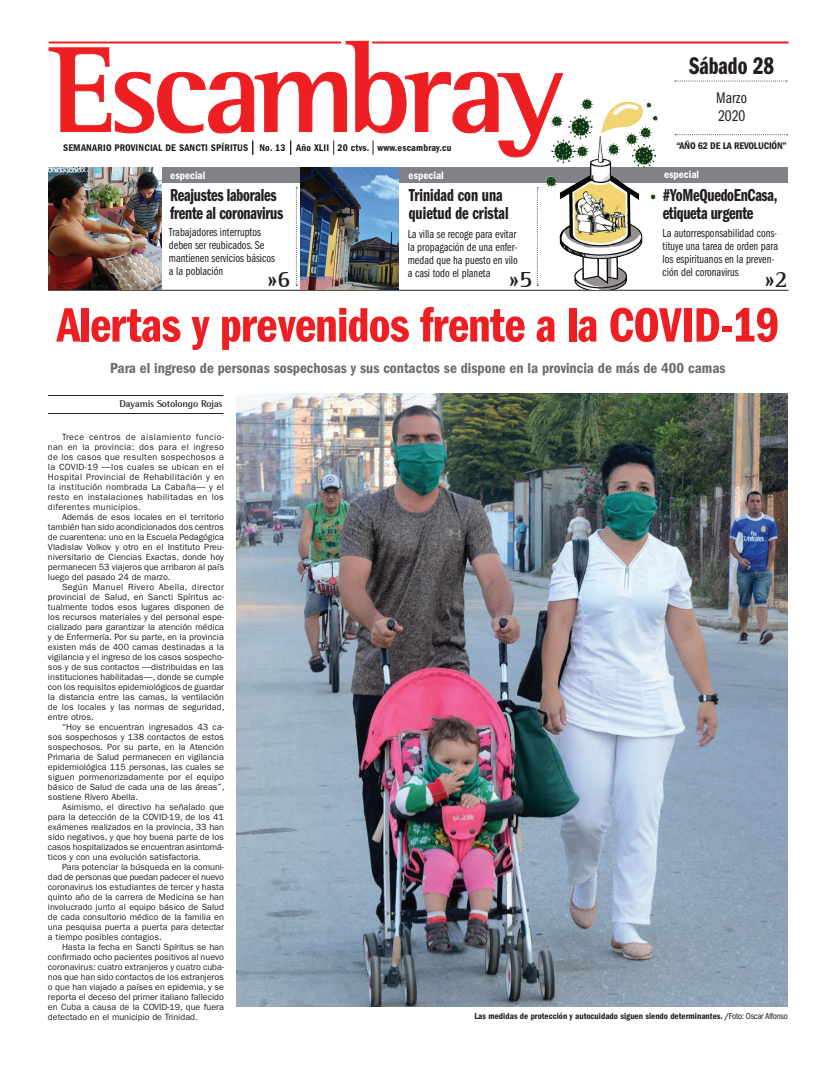
<style>
.page{position:relative;width:836px;height:1068px;background:#fff}
.page>*{position:absolute;margin:0;border:0;box-sizing:border-box;transform-origin:0 0}
.t1{font:50px "ITC Franklin Gothic Std Dm Cp";letter-spacing:-.01em;color:#ee1f23;scale:1.1 1}
.t2{font:25px "ITC Franklin Gothic Std Dm Cp";color:#231f20}
.t3{font:700 24px "AT Rotis Semi Serif";color:#231f20}
.t4{font:18px/18px "ITC Franklin Gothic Std Dm Cp";letter-spacing:-.015em;color:#231f20}
.t5{font:16px/18px "ITC Franklin Gothic Std Bk Cp";color:#231f20}
.t6{font:15px "ITC Franklin Gothic Std Dm Cd";color:#6c6d70}
.t7{font:12px/13px "ITC Franklin Gothic Std Bk Cp";color:#231f20}
.t8{font:11px "ITC Franklin Gothic Std Dm Cd";color:#fff}
.t9{font:10px "ITC Franklin Gothic Std Dm Cd";letter-spacing:.02em;color:#231f20}
.t10{font:700 10px "AT Rotis Semi Serif";letter-spacing:-.02em;color:#231f20}
.t11{font:9px/10px "ITC Franklin Gothic Std";color:#231f20;text-align:justify}
.t12{font:9px "ITC Franklin Gothic Std Dm Cd";color:#231f20}
.s1{font-family:"ITC Franklin Gothic Std";font-stretch:condensed}
</style>
<div class="page">
<hr style="left:48px;top:395px;width:175px;height:1px;background:#231f20">
<hr style="left:48px;top:413px;width:175px;height:1px;background:#231f20">
<svg style="left:48px;top:40px;width:516px;height:118px"></svg>
<hr style="left:49px;top:42px;width:292px;height:2px;background:#ee1f23">
<hr style="left:372px;top:42px;width:417px;height:2px;background:#ee1f23">
<div style="left:48px;top:167px;width:740px;height:16px;background:#808285"></div>
<svg style="left:675px;top:134px;width:113px;height:1px"></svg>
<svg style="left:675px;top:81px;width:112px;height:1px"></svg>
<hr style="left:48px;top:290px;width:741px;height:1px;background:#231f20">
<img style="left:300px;top:167px;width:99px;height:122px">
<img style="left:48px;top:168px;width:113px;height:121px">
<svg style="left:296px;top:187px;width:1px;height:99px"></svg>
<svg style="left:537px;top:187px;width:1px;height:99px"></svg>
<img style="left:236px;top:394px;width:552px;height:613px">
<img style="left:542px;top:97px;width:116px;height:192px">
<h2 class="t2" style="left:689px;top:52px;width:86px">Sábado 28</h2>
<h3 class="t5" style="left:716px;top:89px;width:32px">Marzo<br>2020</h3>
<p class="t9" style="left:677px;top:140px;width:64px">“AÑO 62 DE LA REVOLUCI</p>
<p class="t9" style="left:772px;top:140px;width:17px">ÓN”</p>
<p class="t9" style="left:63px;top:142px;width:260px">semanario provincial de sancti spíritus No. 13 Año XLII</p>
<p class="t9" style="left:338px;top:142px;width:115px">20 ctvs. www.escambray.cu</p>
<p class="t8" style="left:170px;top:169px;width:37px">especial</p>
<p class="t8" style="left:409px;top:169px;width:37px">especial</p>
<p class="t8" style="left:664px;top:168px;width:37px">especial</p>
<h3 class="t4" style="left:170px;top:186px;width:115px">Reajustes laborales frente al coronavirus</h3>
<h3 class="t4" style="left:409px;top:187px;width:101px">Trinidad con una quietud de cristal</h3>
<h3 class="t4" style="left:663px;top:186px;width:117px">#YoMeQuedoEnCasa, etiqueta urgente</h3>
<h3 class="t7" style="left:169px;top:226px;width:108px">Trabajadores interruptos deben ser reubicados. Se mantienen servicios básicos a la población</h3>
<h3 class="t3" style="left:267px;top:264px;width:25px">»6</h3>
<h3 class="t7" style="left:663px;top:226px;width:117px">La autorresponsabilidad cons&shy;tituye una tarea de orden para los espirituanos en la preven&shy;ción del coronavirus</h3>
<h3 class="t7" style="left:408px;top:228px;width:112px">La villa se recoge para evitar la propagación de una enfer&shy;medad que ha puesto en vilo a casi todo el planeta</h3>
<h3 class="t3" style="left:509px;top:264px;width:25px">»5</h3>
<h3 class="t3" style="left:764px;top:264px;width:25px">»2</h3>
<h1 class="t1" style="left:57px;top:298px;width:658px">Alertas y prevenidos frente a la COVID-19</h1>
<h3 class="t6" style="left:110px;top:360px;width:617px">Para el ingreso de personas sospechosas y sus contactos se dispone en la provincia de más de 400 camas</h3>
<p class="t10" style="left:120px;top:398px;width:104px">Dayamis Sotolongo Rojas</p>
<p class="t11" style="left:48px;top:432px;width:178px;text-indent:14px">Trece centros de aislamiento funcio&shy;nan en la provincia: dos para el ingreso de los casos que resulten sospechosos a la COVID-19 —los cuales se ubican en el Hospital Provincial de Rehabilitación y en la institución nombrada La Cabaña— y el resto en instalaciones habilitadas en los diferentes municipios.</p>
<p class="t11" style="left:48px;top:512px;width:178px;text-indent:14px">Además de esos locales en el territorio también han sido acondicionados dos centros de cuarentena: uno en la Escuela Pedagógica Vladislav Volkov y otro en el Instituto Preu&shy;niversitario de Ciencias Exactas, donde hoy permanecen 53 viajeros que arribaron al país luego del pasado 24 de marzo.</p>
<p class="t11" style="left:48px;top:582px;width:178px;text-indent:14px">Según Manuel Rivero Abella, director provincial de Salud, en Sancti Spíritus ac&shy;tualmente todos esos lugares disponen de los recursos materiales y del personal espe&shy;cializado para garantizar la atención médica y de Enfermería. Por su parte, en la provincia existen más de 400 camas destinadas a la vigilancia y el ingreso de los casos sospecho&shy;sos y de sus contactos —distribuidas en las instituciones habilitadas—, donde se cumple con los requisitos epidemiológicos de guardar la distancia entre las camas, la ventilación de los locales y las normas de seguridad, entre otros.</p>
<p class="t11" style="left:48px;top:722px;width:178px;text-indent:14px">“Hoy se encuentran ingresados 43 ca&shy;sos sospechosos y 138 contactos de estos sospechosos. Por su parte, en la Atención Primaria de Salud permanecen en vigilancia epidemiológica 115 personas, las cuales se siguen pormenorizadamente por el equipo básico de Salud de cada una de las áreas”, sostiene Rivero Abella.</p>
<p class="t11" style="left:48px;top:802px;width:178px;text-indent:14px">Asimismo, el directivo ha señalado que para la detección de la COVID-19, de los 41 exámenes realizados en la provincia, 33 han sido negativos, y que hoy buena parte de los casos hospitalizados se encuentran asintomá&shy;ticos y con una evolución satisfactoria.</p>
<p class="t11" style="left:48px;top:862px;width:178px;text-indent:14px">Para potenciar la búsqueda en la comuni&shy;dad de personas que puedan padecer el nuevo coronavirus los estudiantes de tercer y hasta quinto año de la carrera de Medicina se han involucrado junto al equipo básico de Salud de cada consultorio médico de la familia en una pesquisa puerta a puerta para detectar a tiempo posibles contagios.</p>
<p class="t11" style="left:48px;top:942px;width:178px;text-indent:14px">Hasta la fecha en Sancti Spíritus se han confirmado ocho pacientes positivos al nuevo coronavirus: cuatro extranjeros y cuatro cuba&shy;nos que han sido contactos de los extranjeros o que han viajado a países en epidemia, y se reporta el deceso del primer italiano fallecido en Cuba a causa de la COVID-19, que fuera detectado en el municipio de Trinidad.</p>
<p class="t12" style="left:474px;top:1011px;width:315px">Las medidas de protección y autocuidado siguen siendo determinantes. /<span class="s1">Foto: Oscar Alfonso</span></p>
</div>
